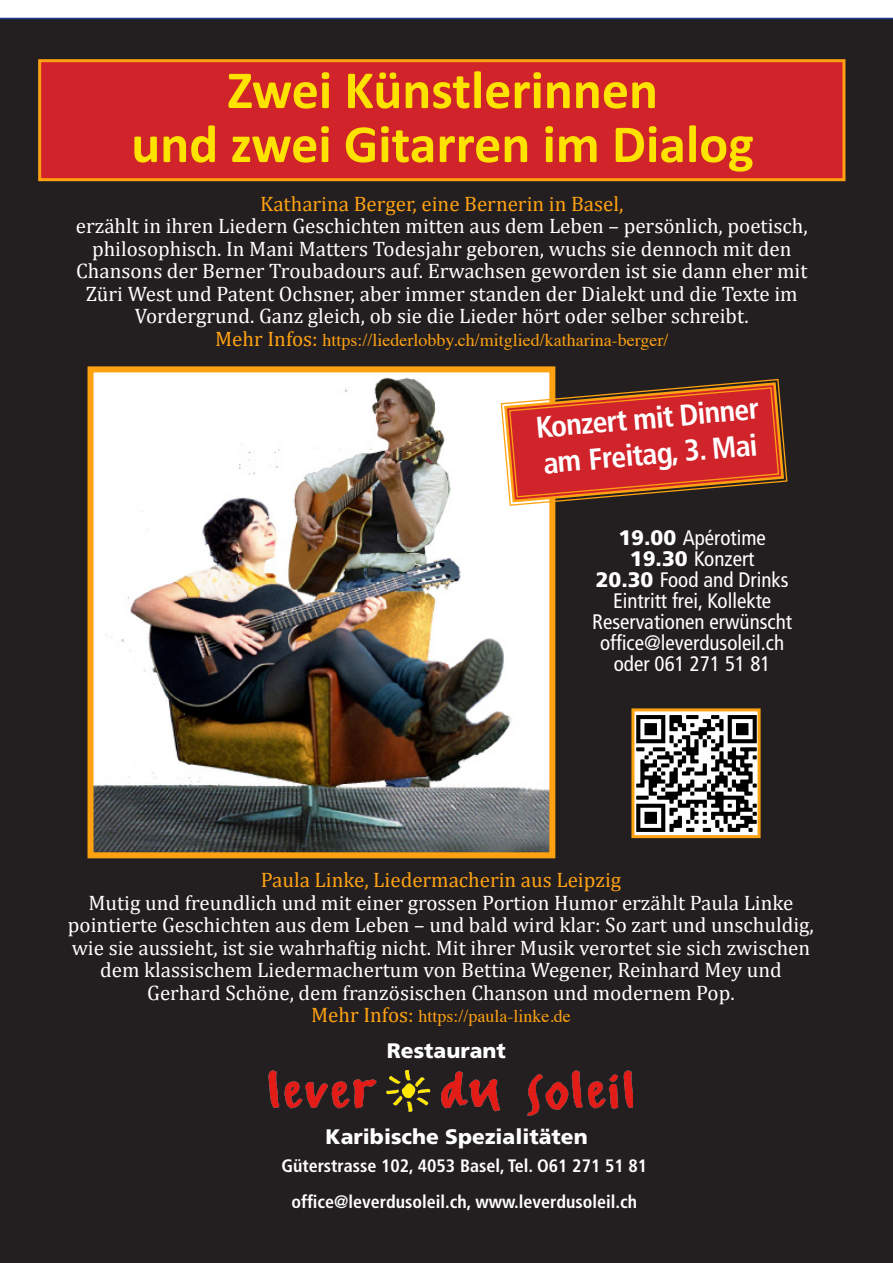
<style>
.page{position:relative;width:893px;height:1263px;background:#fff}
.page>*{position:absolute;margin:0;border:0;box-sizing:border-box;transform-origin:0 0}
.t1{font:700 54px/54px "Calibri";color:#ffe300;text-align:center}
.t2{font:700 condensed 30px/36px "Frutiger";color:#fff}
.t3{font:21px/22.5px "Cambria";color:#fff;text-align:center}
.t4{font:condensed 21px/21px "Frutiger";color:#fff;text-align:center}
.t5{font:21px "Cambria";color:#ffa211}
.t6{font:900 21px "Frutiger";color:#fff}
.t7{font:18px "Times";color:#ffa211}
.t8{font:700 condensed 18px "Frutiger";color:#fff}
.s1{font-family:"Cambria";font-size:21px}
.s2{font-weight:900;font-stretch:normal}
.s3{color:#ffa211}
</style>
<div class="page">
<div style="left:0;top:18px;width:893px;height:1245px;background:#231f20"></div>
<img style="left:635px;top:712px;width:122px;height:122px">
<div style="left:631px;top:708px;width:130px;height:130px;border:3px solid #ffa211"></div>
<img style="left:95px;top:373px;width:453px;height:478px">
<div style="left:88px;top:366px;width:467px;height:492px;border:6px solid #ffa211"></div>
<img style="left:267px;top:1070px;width:366px;height:46px">
<svg style="left:500px;top:378px;width:288px;height:129px;background:#b83f34"></svg>
<div style="left:38px;top:59px;width:807px;height:122px;background:#d1232a;border:3px solid #ffa211"></div>
<p class="t1" style="left:131px;top:61px;width:624px">Zwei Künstlerinnen<br>und zwei Gitarren im Dialog</p>
<p class="t5" style="left:260px;top:191px;width:365px">Katharina Berger, eine Bernerin in Basel,</p>
<p class="t3" style="left:76px;top:215px;width:733px">erzählt in ihren Liedern Geschichten mitten aus dem Leben – persönlich, poetisch, philosophisch. In Mani Matters Todesjahr geboren, wuchs sie dennoch mit den Chansons der Berner Troubadours auf. Erwachsen geworden ist sie dann eher mit Züri West und Patent Ochsner, aber immer standen der Dialekt und die Texte im Vordergrund. Ganz gleich, ob sie die Lieder hört oder selber schreibt.</p>
<p class="t7" style="left:215px;top:323px;width:455px"><span class="s1">Mehr Infos:</span> https://liederlobby.ch/mitglied/katharina-berger/</p>
<p class="t2" style="left:534px;top:410px;width:226px;rotate:-5deg">Konzert mit Dinner am Freitag, 3. Mai</p>
<p class="t4" style="left:618px;top:528px;width:149px"><span class="s2">19.00</span> Apérotime<br><span class="s2">19.30</span> Konzert</p>
<p class="t4" style="left:596px;top:570px;width:194px"><span class="s2">20.30</span> Food and Drinks<br>Eintritt frei, Kollekte</p>
<p class="t4" style="left:592px;top:612px;width:201px">Reservationen erwünscht</p>
<p class="t4" style="left:600px;top:633px;width:185px">office@leverdusoleil.ch oder 061 271 51 81</p>
<p class="t3" style="left:68px;top:868px;width:747px"><span class="s3">Paula Linke, Liedermacherin aus Leipzig<br></span>Mutig und freundlich und mit einer grossen Portion Humor erzählt Paula Linke pointierte Geschichten aus dem Leben – und bald wird klar: So zart und unschuldig, wie sie aussieht, ist sie wahrhaftig nicht. Mit ihrer Musik verortet sie sich zwischen dem klassischem Liedermachertum von Bettina Wegener, Reinhard Mey und Gerhard Schöne, dem französischen Chanson und modernem Pop.</p>
<p class="t7" style="left:311px;top:999px;width:261px"><span class="s1">Mehr Infos:</span> https://paula-linke.de</p>
<p class="t6" style="left:387px;top:1038px;width:120px">Restaurant</p>
<p class="t6" style="left:326px;top:1124px;width:264px">Karibische Spezialitäten</p>
<p class="t8" style="left:281px;top:1155px;width:367px">Güterstrasse 102, 4053 Basel, Tel. O61 271 51 81</p>
<p class="t8" style="left:291px;top:1191px;width:347px">office@leverdusoleil.ch, www.leverdusoleil.ch</p>
</div>
